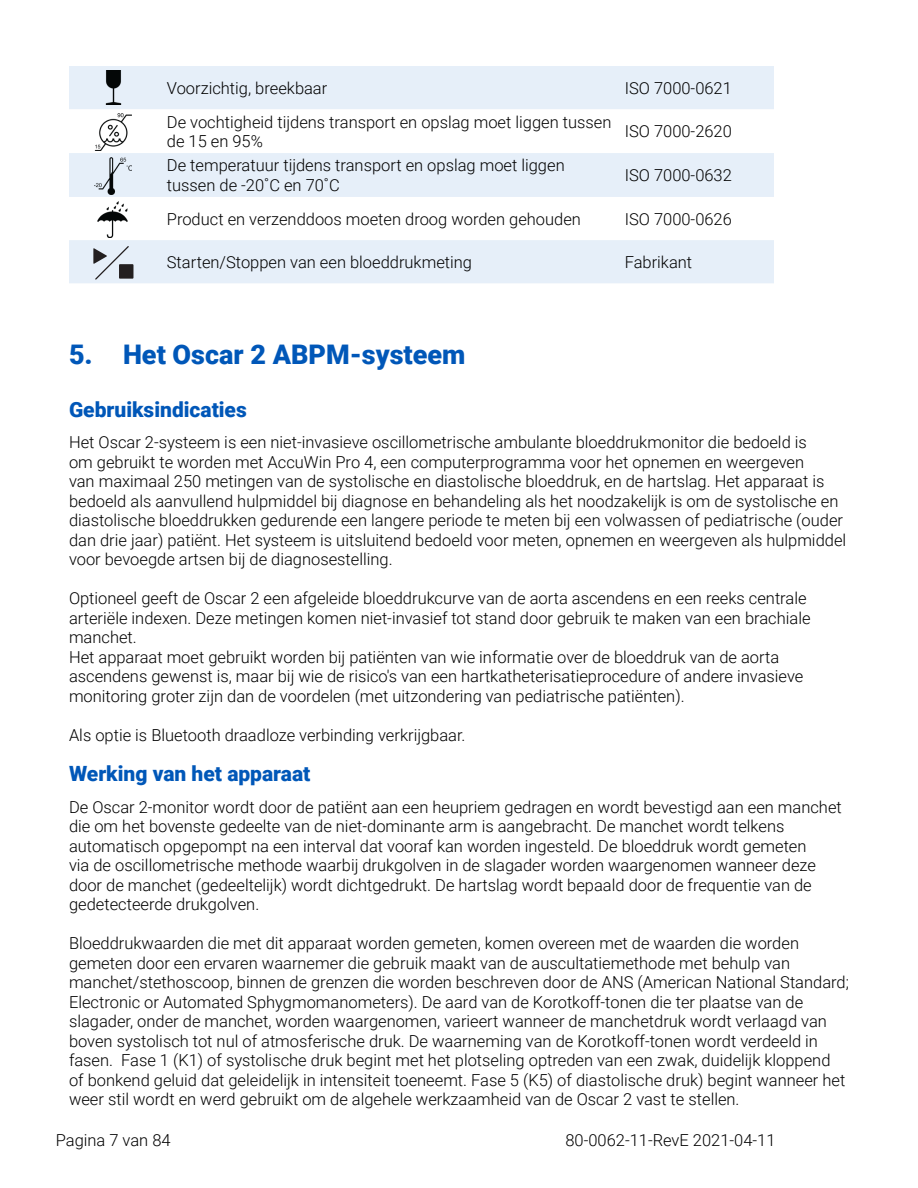
<style>
.page{position:relative;width:918px;height:1188px;background:#fff}
.page>*{position:absolute;margin:0;border:0;box-sizing:border-box;transform-origin:0 0}
.t1{font:900 27px "Roboto";color:#0057b8}
.Heading_2{font:900 21px "Roboto";color:#0057b8}
.t2{font:300 16.5px/19.5px "Roboto";color:#000}
</style>
<div class="page">
<svg style="left:69px;top:66px;width:705px;height:217px;fill:#e6eff9"></svg>
<img style="left:96px;top:71px;width:34px;height:34px">
<img style="left:95px;top:113px;width:37px;height:37px">
<img style="left:95px;top:157px;width:37px;height:37px">
<img style="left:95px;top:201px;width:35px;height:36px">
<svg style="left:93px;top:246px;width:40px;height:34px"></svg>
<p class="t2" style="left:167px;top:78px;width:162px">Voorzichtig, breekbaar</p>
<p class="t2" style="left:625px;top:78px;width:109px">ISO 7000-0621</p>
<p class="t2" style="left:167px;top:111px;width:446px">De vochtigheid tijdens transport en opslag moet liggen tussen de 15 en 95%</p>
<p class="t2" style="left:625px;top:121px;width:109px">ISO 7000-2620</p>
<p class="t2" style="left:167px;top:155px;width:399px">De temperatuur tijdens transport en opslag moet liggen tussen de -20˚C en 70˚C</p>
<p class="t2" style="left:625px;top:165px;width:109px">ISO 7000-0632</p>
<p class="t2" style="left:167px;top:209px;width:416px">Product en verzenddoos moeten droog worden gehouden</p>
<p class="t2" style="left:625px;top:209px;width:109px">ISO 7000-0626</p>
<p class="t2" style="left:167px;top:252px;width:307px">Starten/Stoppen van een bloeddrukmeting</p>
<p class="t2" style="left:625px;top:252px;width:69px">Fabrikant</p>
<p class="t1" style="left:69px;top:336px;width:398px">5. Het Oscar 2 ABPM-systeem</p>
<p class="Heading_2" style="left:69px;top:395px;width:179px">Gebruiksindicaties</p>
<p class="t2" style="left:69px;top:432px;width:779px">Het Oscar 2-systeem is een niet-invasieve oscillometrische ambulante bloeddrukmonitor die bedoeld is<br>om gebruikt te worden met AccuWin Pro 4, een computerprogramma voor het opnemen en weergeven<br>van maximaal 250 metingen van de systolische en diastolische bloeddruk, en de hartslag. Het apparaat is bedoeld als aanvullend hulpmiddel bij diagnose en behandeling als het noodzakelijk is om de systolische en diastolische bloeddrukken gedurende een langere periode te meten bij een volwassen of pediatrische (ouder dan drie jaar) patiënt. Het systeem is uitsluitend bedoeld voor meten, opnemen en weergeven als hulpmiddel voor bevoegde artsen bij de diagnosestelling.</p>
<p class="t2" style="left:69px;top:588px;width:743px">Optioneel geeft de Oscar 2 een afgeleide bloeddrukcurve van de aorta ascendens en een reeks centrale arteriële indexen. Deze metingen komen niet-invasief tot stand door gebruik te maken van een brachiale manchet.</p>
<p class="t2" style="left:69px;top:647px;width:736px">Het apparaat moet gebruikt worden bij patiënten van wie informatie over de bloeddruk van de aorta ascendens gewenst is, maar bij wie de risico's van een hartkatheterisatieprocedure of andere invasieve monitoring groter zijn dan de voordelen (met uitzondering van pediatrische patiënten).</p>
<p class="t2" style="left:69px;top:725px;width:398px">Als optie is Bluetooth draadloze verbinding verkrijgbaar.</p>
<p class="Heading_2" style="left:69px;top:759px;width:243px">Werking van het apparaat</p>
<p class="t2" style="left:69px;top:797px;width:774px">De Oscar 2-monitor wordt door de patiënt aan een heupriem gedragen en wordt bevestigd aan een manchet die om het bovenste gedeelte van de niet-dominante arm is aangebracht. De manchet wordt telkens automatisch opgepompt na een interval dat vooraf kan worden ingesteld. De bloeddruk wordt gemeten<br>via de oscillometrische methode waarbij drukgolven in de slagader worden waargenomen wanneer deze door de manchet (gedeeltelijk) wordt dichtgedrukt. De hartslag wordt bepaald door de frequentie van de gedetecteerde drukgolven.</p>
<p class="t2" style="left:69px;top:933px;width:782px">Bloeddrukwaarden die met dit apparaat worden gemeten, komen overeen met de waarden die worden gemeten door een ervaren waarnemer die gebruik maakt van de auscultatiemethode met behulp van manchet/stethoscoop, binnen de grenzen die worden beschreven door de ANS (American National Standard; Electronic or Automated Sphygmomanometers). De aard van de Korotkoff-tonen die ter plaatse van de slagader, onder de manchet, worden waargenomen, varieert wanneer de manchetdruk wordt verlaagd van boven systolisch tot nul of atmosferische druk. De waarneming van de Korotkoff-tonen wordt verdeeld in fasen. Fase 1 (K1) of systolische druk begint met het plotseling optreden van een zwak, duidelijk kloppend of bonkend geluid dat geleidelijk in intensiteit toeneemt. Fase 5 (K5) of diastolische druk) begint wanneer het weer stil wordt en werd gebruikt om de algehele werkzaamheid van de Oscar 2 vast te stellen.</p>
<p class="t2" style="left:56px;top:1130px;width:116px">Pagina 7 van 84</p>
<p class="t2" style="left:565px;top:1130px;width:212px">80-0062-11-RevE 2021-04-11</p>
</div>
